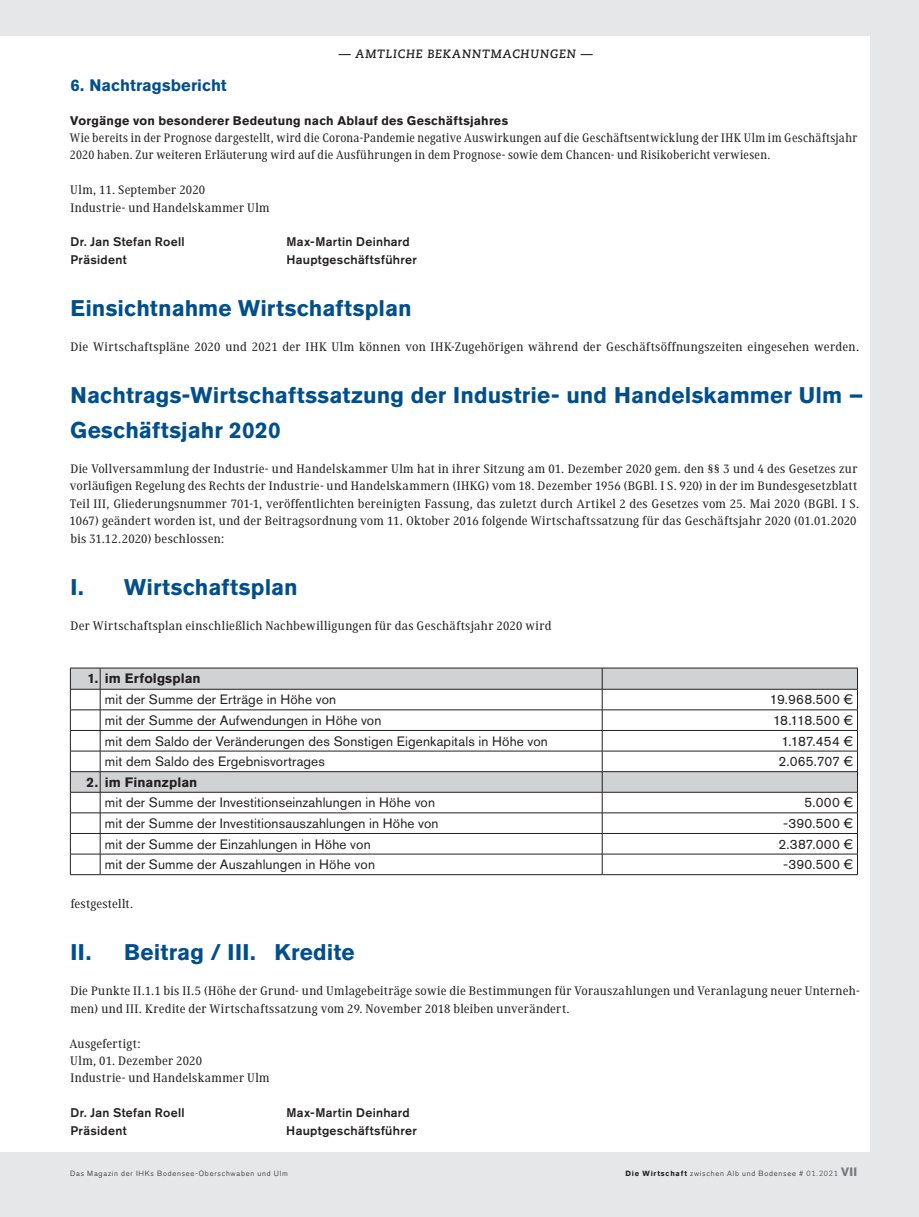
<style>
.page{position:relative;width:919px;height:1217px;background:#fff}
.page>*{position:absolute;margin:0;border:0;box-sizing:border-box;transform-origin:0 0}
.t1{font:700 22.5px/34.8px "Akzidenz Grotesk BQ";letter-spacing:.005em;color:#004f8c}
.t2{font:700 16.5px "Akzidenz Grotesk BQ";color:#004f8c}
.t3{font:13.5px "Akzidenz Grotesk BQ";letter-spacing:.01em;color:#231f20}
.t4{font:700 13.5px "Akzidenz Grotesk BQ";letter-spacing:.005em;color:#231f20}
.t5{font:500 12.75px/17.4px "Generis Serif Std";letter-spacing:.02em;color:#231f20}
.t6{font:500 12.75px/17.4px "Generis Serif Std";letter-spacing:.02em;color:#231f20;scale:.95 1}
.t7{font:500 12.45px "Akzidenz Grotesk BQ";letter-spacing:.025em;color:#231f20}
.t8{font:700 12.45px "Akzidenz Grotesk BQ";letter-spacing:.02em;color:#231f20}
.t9{font:italic 700 12px "Caecilia LT Std";letter-spacing:.065em;color:#231f20}
.t10{font:300 7.5px "Akzidenz Grotesk BQ";letter-spacing:.105em;color:#231f20}
.s1{font-weight:700}
.s2{font-family:"Caecilia LT Std"}
.s3{font-weight:700;font-size:12px;color:#76787b}
</style>
<div class="page">
<div style="left:13px;top:0;width:905px;height:1216px;background:#e6e7e9"></div>
<div style="left:0;top:0;width:13px;height:1216px;background:#e6e7e9"></div>
<div style="left:0;top:36px;width:13px;height:1115px;background:#fff"></div>
<div style="left:13px;top:36px;width:857px;height:1115px;background:#fff"></div>
<div style="left:71px;top:668px;width:786px;height:20px;background:#d1d2d4"></div>
<svg style="left:71px;top:689px;width:786px;height:185px"></svg>
<hr style="left:70px;top:688px;width:30px;height:1px;background:#231f20">
<hr style="left:70px;top:709px;width:30px;height:1px;background:#231f20">
<hr style="left:70px;top:730px;width:30px;height:1px;background:#231f20">
<hr style="left:70px;top:750px;width:30px;height:1px;background:#231f20">
<hr style="left:70px;top:791px;width:30px;height:1px;background:#231f20">
<hr style="left:70px;top:812px;width:30px;height:1px;background:#231f20">
<hr style="left:70px;top:833px;width:30px;height:1px;background:#231f20">
<hr style="left:70px;top:853px;width:30px;height:1px;background:#231f20">
<hr style="left:70px;top:874px;width:30px;height:1px;background:#231f20">
<hr style="left:602px;top:688px;width:255px;height:1px;background:#231f20">
<hr style="left:602px;top:709px;width:255px;height:1px;background:#231f20">
<hr style="left:602px;top:730px;width:255px;height:1px;background:#231f20">
<hr style="left:602px;top:750px;width:255px;height:1px;background:#231f20">
<hr style="left:602px;top:667px;width:255px;height:1px;background:#231f20">
<hr style="left:100px;top:688px;width:502px;height:1px;background:#231f20">
<hr style="left:602px;top:771px;width:255px;height:1px;background:#231f20">
<hr style="left:100px;top:791px;width:502px;height:1px;background:#231f20">
<hr style="left:100px;top:709px;width:502px;height:1px;background:#231f20">
<hr style="left:602px;top:791px;width:255px;height:1px;background:#231f20">
<hr style="left:602px;top:812px;width:255px;height:1px;background:#231f20">
<hr style="left:602px;top:833px;width:255px;height:1px;background:#231f20">
<hr style="left:602px;top:853px;width:255px;height:1px;background:#231f20">
<svg style="left:602px;top:668px;width:1px;height:206px"></svg>
<svg style="left:857px;top:668px;width:1px;height:206px"></svg>
<hr style="left:602px;top:874px;width:255px;height:1px;background:#231f20">
<hr style="left:100px;top:730px;width:502px;height:1px;background:#231f20">
<hr style="left:100px;top:750px;width:502px;height:1px;background:#231f20">
<hr style="left:100px;top:812px;width:502px;height:1px;background:#231f20">
<hr style="left:100px;top:833px;width:502px;height:1px;background:#231f20">
<hr style="left:100px;top:853px;width:502px;height:1px;background:#231f20">
<hr style="left:100px;top:874px;width:502px;height:1px;background:#231f20">
<svg style="left:100px;top:668px;width:1px;height:206px"></svg>
<hr style="left:70px;top:667px;width:30px;height:1px;background:#231f20">
<hr style="left:100px;top:667px;width:502px;height:1px;background:#231f20">
<hr style="left:70px;top:771px;width:30px;height:1px;background:#231f20">
<svg style="left:70px;top:668px;width:1px;height:206px"></svg>
<hr style="left:100px;top:771px;width:502px;height:1px;background:#231f20">
<p class="t9" style="left:339px;top:47px;width:255px">— AMTLICHE BEKANNTMACHUNGEN —</p>
<p class="t2" style="left:70px;top:76px;width:158px">6. Nachtragsbericht</p>
<p class="t8" style="left:70px;top:113px;width:439px">Vorgänge von besonderer Bedeutung nach Ablauf des Geschäftsjahres</p>
<p class="t6" style="left:70px;top:129px;width:830px">Wie bereits in der Prognose dargestellt, wird die Corona-Pandemie negative Auswirkungen auf die Geschäftsentwicklung der IHK Ulm im Geschäftsjahr<br>2020 haben. Zur weiteren Erläuterung wird auf die Ausführungen in dem Prognose- sowie dem Chancen- und Risikobericht verwiesen.</p>
<p class="t5" style="left:70px;top:181px;width:201px">Ulm, 11. September 2020<br>Industrie- und Handelskammer Ulm</p>
<p class="t7" style="left:71px;top:234px;width:115px">Dr. Jan Stefan Roell</p>
<p class="t7" style="left:286px;top:234px;width:125px">Max-Martin Deinhard</p>
<p class="t7" style="left:70px;top:252px;width:58px">Präsident</p>
<p class="t7" style="left:286px;top:252px;width:132px">Hauptgeschäftsführer</p>
<h1 class="t1" style="left:70px;top:291px;width:342px">Einsichtnahme Wirtschaftsplan</h1>
<p class="t5" style="left:70px;top:338px;width:790px">Die Wirtschaftspläne 2020 und 2021 der IHK Ulm können von IHK-Zugehörigen während der Geschäftsöffnungszeiten eingesehen werden.</p>
<h1 class="t1" style="left:70px;top:378px;width:794px">Nachtrags-Wirtschaftssatzung der Industrie- und Handelskammer Ulm –<br>Geschäftsjahr 2020</h1>
<p class="t5" style="left:69px;top:460px;width:791px">Die Vollversammlung der Industrie- und Handelskammer Ulm hat in ihrer Sitzung am 01. Dezember 2020 gem. den §§ 3 und 4 des Gesetzes zur vorläufigen Regelung des Rechts der Industrie- und Handelskammern (IHKG) vom 18. Dezember 1956 (BGBl. I S. 920) in der im Bundesgesetzblatt Teil III, Gliederungsnummer 701-1, veröffentlichten bereinigten Fassung, das zuletzt durch Artikel 2 des Gesetzes vom 25. Mai 2020 (BGBl. I S.<br>1067) geändert worden ist, und der Beitragsordnung vom 11. Oktober 2016 folgende Wirtschaftssatzung für das Geschäftsjahr 2020 (01.01.2020 bis 31.12.2020) beschlossen:</p>
<h1 class="t1" style="left:70px;top:569px;width:229px">I. Wirtschaftsplan</h1>
<p class="t5" style="left:70px;top:616px;width:482px">Der Wirtschaftsplan einschließlich Nachbewilligungen für das Geschäftsjahr 2020 wird</p>
<p class="t4" style="left:87px;top:670px;width:115px">1. im Erfolgsplan</p>
<p class="t3" style="left:105px;top:691px;width:233px">mit der Summe der Erträge in Höhe von</p>
<p class="t3" style="left:769px;top:691px;width:85px">19.968.500 €</p>
<p class="t3" style="left:105px;top:712px;width:278px">mit der Summe der Aufwendungen in Höhe von</p>
<p class="t3" style="left:773px;top:712px;width:81px">18.118.500 €</p>
<p class="t3" style="left:105px;top:732px;width:444px">mit dem Saldo der Veränderungen des Sonstigen Eigenkapitals in Höhe von</p>
<p class="t3" style="left:781px;top:732px;width:73px">1.187.454 €</p>
<p class="t3" style="left:105px;top:753px;width:222px">mit dem Saldo des Ergebnisvortrages</p>
<p class="t3" style="left:778px;top:753px;width:76px">2.065.707 €</p>
<p class="t4" style="left:87px;top:774px;width:112px">2. im Finanzplan</p>
<p class="t3" style="left:105px;top:794px;width:331px">mit der Summe der Investitionseinzahlungen in Höhe von</p>
<p class="t3" style="left:804px;top:794px;width:50px">5.000 €</p>
<p class="t3" style="left:105px;top:815px;width:335px">mit der Summe der Investitionsauszahlungen in Höhe von</p>
<p class="t3" style="left:783px;top:815px;width:71px">-390.500 €</p>
<p class="t3" style="left:105px;top:835px;width:267px">mit der Summe der Einzahlungen in Höhe von</p>
<p class="t3" style="left:778px;top:835px;width:76px">2.387.000 €</p>
<p class="t3" style="left:105px;top:856px;width:271px">mit der Summe der Auszahlungen in Höhe von</p>
<p class="t3" style="left:783px;top:856px;width:71px">-390.500 €</p>
<p class="t5" style="left:71px;top:895px;width:64px">festgestellt.</p>
<h1 class="t1" style="left:70px;top:934px;width:285px">II. Beitrag / III. Kredite</h1>
<p class="t5" style="left:70px;top:982px;width:790px">Die Punkte II.1.1 bis II.5 (Höhe der Grund- und Umlagebeiträge sowie die Bestimmungen für Vorauszahlungen und Veranlagung neuer Unterneh&shy;men) und III. Kredite der Wirtschaftssatzung vom 29. November 2018 bleiben unverändert.</p>
<p class="t5" style="left:69px;top:1034px;width:202px">Ausgefertigt:<br>Ulm, 01. Dezember 2020<br>Industrie- und Handelskammer Ulm</p>
<p class="t7" style="left:71px;top:1104px;width:115px">Dr. Jan Stefan Roell</p>
<p class="t7" style="left:286px;top:1104px;width:125px">Max-Martin Deinhard</p>
<p class="t7" style="left:70px;top:1122px;width:58px">Präsident</p>
<p class="t7" style="left:286px;top:1122px;width:132px">Hauptgeschäftsführer</p>
<p class="t10" style="left:70px;top:1168px;width:219px">Das Magazin der IHKs Bodensee-Oberschwaben und Ulm</p>
<p class="t10" style="left:625px;top:1168px;width:233px"><span class="s1">Die Wirtschaft</span> zwischen Alb und Bodensee <span class="s2"># 01.2021</span> <span class="s3">VII</span></p>
</div>
